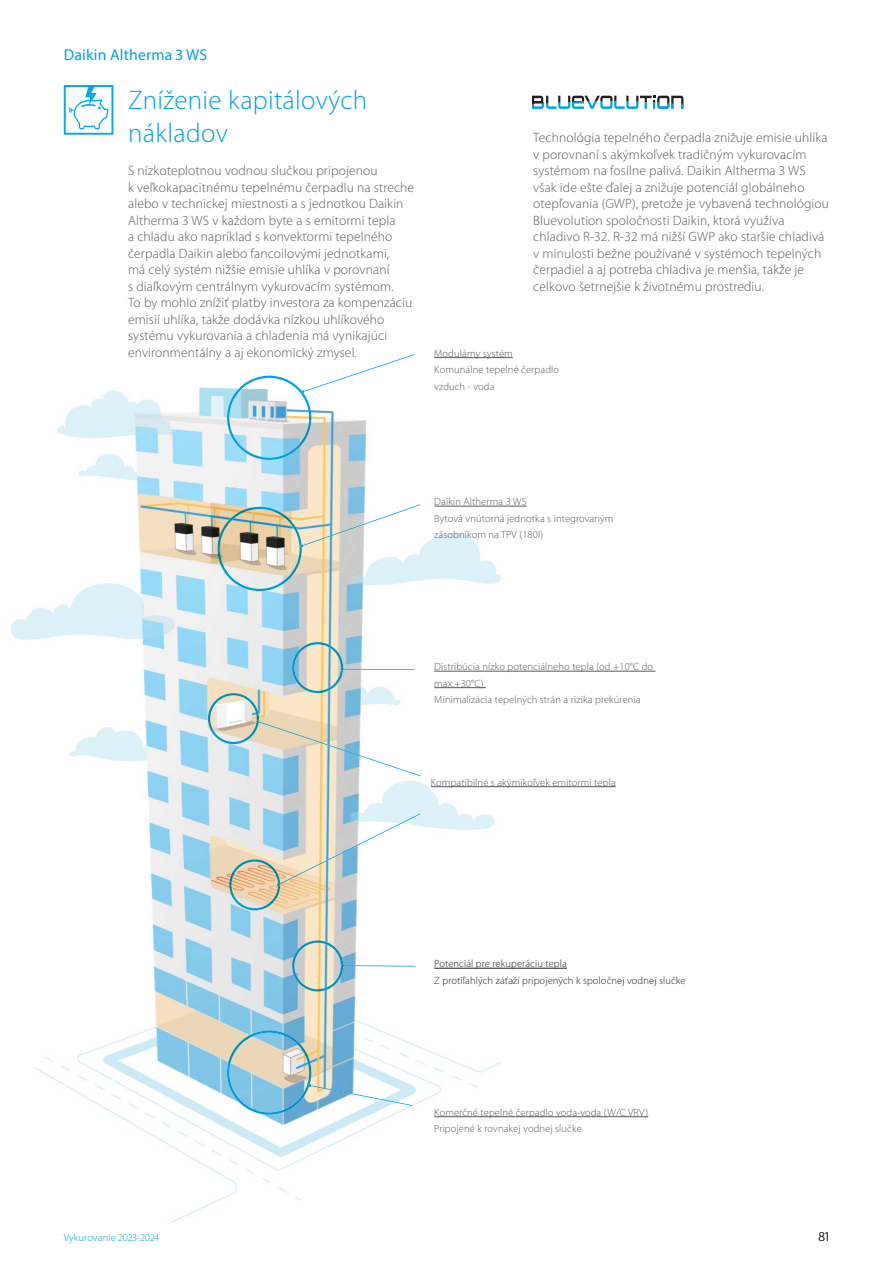
<style>
.page{position:relative;width:893px;height:1263px;background:#fff}
.page>*{position:absolute;margin:0;border:0;box-sizing:border-box;transform-origin:0 0}
.t1{font:300 27px/33px "Myriad Pro";letter-spacing:.01em;color:#00a0e4}
.t2{font:15.75px "Myriad Pro";letter-spacing:.01em;color:#00a0e4}
.t3{font:300 13.5px/16.5px "Myriad Pro";letter-spacing:.01em;color:#58595b}
.t4{font:300 13.5px "Myriad Pro";color:#231f20}
.t5{font:300 10.5px/16.5px "Myriad Pro";letter-spacing:.01em;color:#58595b}
.t6{font:300 10.5px/16.5px "Myriad Pro";letter-spacing:.01em;color:#231f20}
.t7{font:300 10.5px "Myriad Pro";letter-spacing:.01em;color:#00a0e4}
</style>
<div class="page">
<img style="left:11px;top:387px;width:524px;height:574px">
<img style="left:33px;top:961px;width:502px;height:262px">
<svg style="left:532px;top:96px;width:151px;height:13px"></svg>
<svg style="left:64px;top:85px;width:49px;height:50px"></svg>
<img style="left:227px;top:386px;width:84px;height:74px">
<svg style="left:319px;top:354px;width:96px;height:32px"></svg>
<img style="left:304px;top:386px;width:17px;height:6px">
<svg style="left:242px;top:376px;width:62px;height:17px"></svg>
<img style="left:217px;top:507px;width:85px;height:84px">
<img style="left:303px;top:504px;width:117px;height:42px">
<img style="left:208px;top:693px;width:51px;height:51px">
<img style="left:229px;top:859px;width:51px;height:51px">
<img style="left:259px;top:722px;width:161px;height:54px">
<img style="left:280px;top:813px;width:140px;height:71px">
<svg style="left:277px;top:883px;width:4px;height:3px"></svg>
<img style="left:227px;top:1030px;width:84px;height:85px">
<img style="left:311px;top:1085px;width:101px;height:21px">
<hr style="left:434px;top:357px;width:79px;height:1px;background:#58595b">
<hr style="left:434px;top:506px;width:93px;height:1px;background:#58595b">
<hr style="left:431px;top:786px;width:185px;height:1px;background:#58595b">
<hr style="left:434px;top:968px;width:133px;height:1px;background:#231f20">
<hr style="left:434px;top:1116px;width:214px;height:1px;background:#58595b">
<img style="left:292px;top:642px;width:51px;height:51px">
<img style="left:344px;top:669px;width:71px;height:1px">
<hr style="left:434px;top:671px;width:221px;height:1px;background:#58595b">
<hr style="left:434px;top:687px;width:52px;height:1px;background:#58595b">
<img style="left:344px;top:965px;width:71px;height:1px">
<img style="left:292px;top:940px;width:51px;height:51px">
<p class="t2" style="left:64px;top:48px;width:145px">Daikin Altherma 3 WS</p>
<h1 class="t1" style="left:128px;top:86px;width:241px">Zníženie kapitálových nákladov</h1>
<p class="t3" style="left:128px;top:164px;width:288px">S nízkoteplotnou vodnou slučkou pripojenou<br>k veľkokapacitnému tepelnému čerpadlu na streche alebo v technickej miestnosti a s jednotkou Daikin Altherma 3 WS v každom byte a s emitormi tepla<br>a chladu ako napríklad s konvektormi tepelného čerpadla Daikin alebo fancoilovými jednotkami,<br>má celý systém nižšie emisie uhlíka v porovnaní<br>s diaľkovým centrálnym vykurovacím systémom.<br>To by mohlo znížiť platby investora za kompenzáciu emisií uhlíka, takže dodávka nízkou uhlíkového systému vykurovania a chladenia má vynikajúci environmentálny a aj ekonomický zmysel.</p>
<p class="t3" style="left:533px;top:131px;width:297px">Technológia tepelného čerpadla znižuje emisie uhlíka v porovnaní s akýmkoľvek tradičným vykurovacím systémom na fosílne palivá. Daikin Altherma 3 WS však ide ešte ďalej a znižuje potenciál globálneho otepľovania (GWP), pretože je vybavená technológiou Bluevolution spoločnosti Daikin, ktorá využíva chladivo R-32. R-32 má nižší GWP ako staršie chladivá v minulosti bežne používané v systémoch tepelných čerpadiel a aj potreba chladiva je menšia, takže je celkovo šetrnejšie k životnému prostrediu.</p>
<p class="t5" style="left:434px;top:346px;width:126px">Modulárny systém<br>Komunálne tepelné čerpadlo vzduch - voda</p>
<p class="t5" style="left:434px;top:494px;width:181px">Daikin Altherma 3 WS<br>Bytová vnútorná jednotka s integrovaným zásobníkom na TPV (180l)</p>
<p class="t5" style="left:434px;top:659px;width:220px">Distribúcia nízko potenciálneho tepla (od +10°C do max.+30°C)<br>Minimalizácia tepelných strán a rizika prekúrenia</p>
<p class="t5" style="left:431px;top:775px;width:186px">Kompatibilné s akýmikoľvek emitormi tepla</p>
<p class="t6" style="left:434px;top:956px;width:253px">Potenciál pre rekuperáciu tepla<br>Z protiľahlých záťaží pripojených k spoločnej vodnej slučke</p>
<p class="t5" style="left:434px;top:1105px;width:215px">Komerčné tepelné čerpadlo voda-voda (W/C VRV)<br>Pripojené k rovnakej vodnej slučke</p>
<p class="t7" style="left:64px;top:1234px;width:97px">Vykurovanie 2023-2024</p>
<p class="t4" style="left:818px;top:1232px;width:12px">81</p>
</div>
